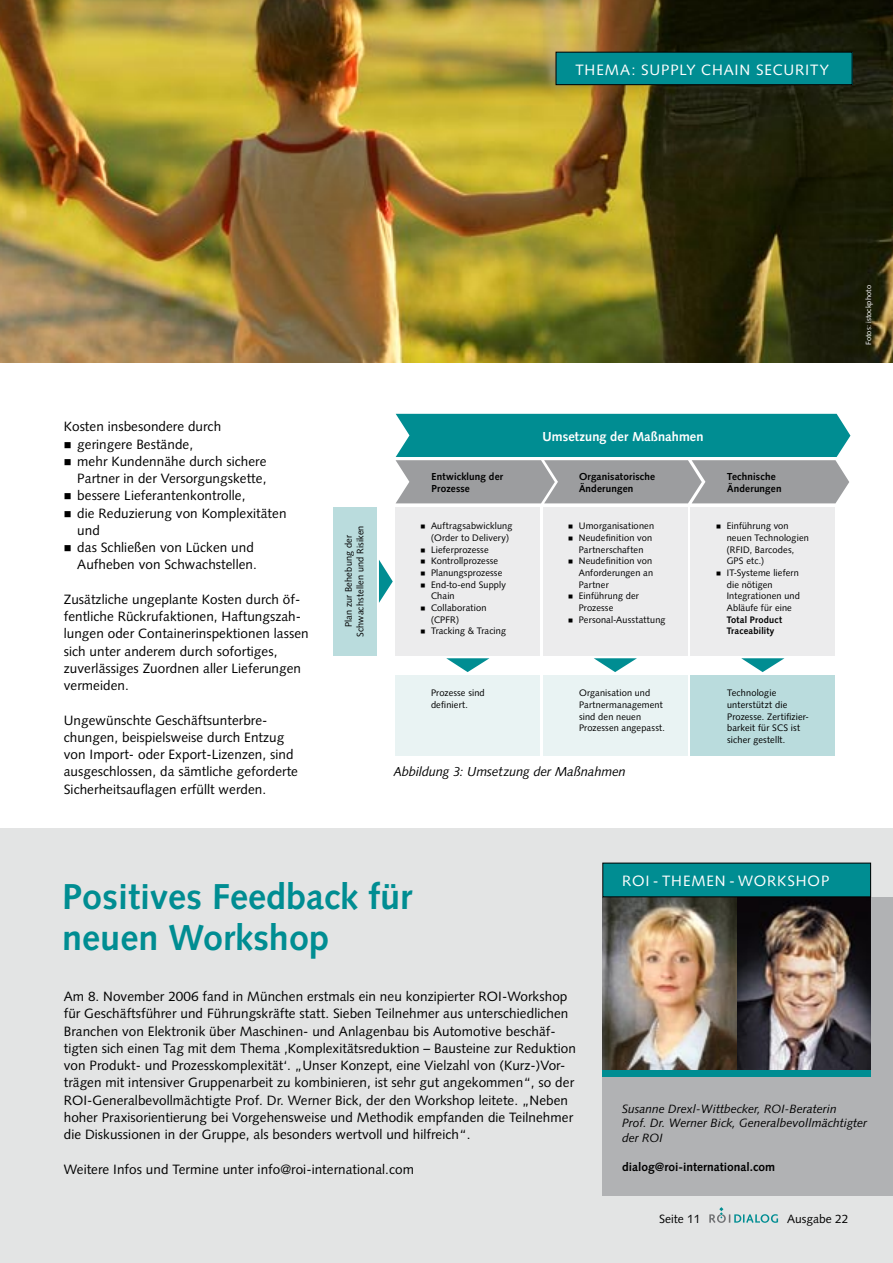
<style>
.page{position:relative;width:893px;height:1263px;background:#fff}
.page>*{position:absolute;margin:0;border:0;box-sizing:border-box;transform-origin:0 0}
.t1{font:700 36px/40.5px "Syntax";color:#008d92}
.t2{font:15px "Syntax";letter-spacing:.055em;color:#fff}
.t3{font:13.5px/17.2px "Syntax";letter-spacing:.005em;color:#000}
.t4{font:italic 13.5px "Syntax D";letter-spacing:.005em;color:#000}
.t5{font:500 13.5px "Syntax D";letter-spacing:.01em;color:#fff}
.t6{font:italic 12px/14.4px "Syntax";color:#000}
.t7{font:700 12px "Syntax";color:#000}
.t8{font:12px "Syntax";color:#000}
.t9{font:500 10.5px/12.6px "Syntax D";letter-spacing:.02em;color:#000}
.t10{font:9.75px/11.7px "Syntax D";letter-spacing:.02em;color:#000}
.t11{font:500 9.75px/11.7px "Syntax D";letter-spacing:.02em;color:#000}
.t12{font:7.5px "Syntax";letter-spacing:.005em;color:#fff}
</style>
<div class="page">
<div style="left:0;top:828px;width:893px;height:435px;background:#e3e4e4"></div>
<div style="left:602px;top:897px;width:291px;height:299px;background:#b1b2b4"></div>
<div style="left:602px;top:1070px;width:269px;height:7px;background:#008d92"></div>
<img style="left:602px;top:897px;width:269px;height:173px">
<img style="left:0;top:0;width:893px;height:362px">
<svg style="left:709px;top:1207px;width:69px;height:16px"></svg>
<div style="left:396px;top:675px;width:144px;height:81px;background:#e9f3f3"></div>
<div style="left:543px;top:675px;width:145px;height:81px;background:#e9f3f3"></div>
<div style="left:691px;top:675px;width:144px;height:81px;background:#badcdd"></div>
<div style="left:543px;top:507px;width:145px;height:149px;background:#ececed"></div>
<div style="left:691px;top:507px;width:144px;height:149px;background:#ececed"></div>
<div style="left:396px;top:507px;width:144px;height:149px;background:#ececed"></div>
<svg style="left:396px;top:414px;width:454px;height:89px;background:#599c9f"></svg>
<svg style="left:741px;top:658px;width:43px;height:14px"></svg>
<svg style="left:594px;top:658px;width:43px;height:14px"></svg>
<svg style="left:446px;top:658px;width:43px;height:14px"></svg>
<div style="left:333px;top:507px;width:43px;height:149px;background:#badcdd"></div>
<svg style="left:379px;top:560px;width:14px;height:43px"></svg>
<div style="left:556px;top:52px;width:296px;height:33px;background:#008d92"></div>
<div style="left:556px;top:52px;width:296px;height:33px;border:1px solid #000"></div>
<div style="left:603px;top:863px;width:268px;height:34px;background:#008d92"></div>
<div style="left:602px;top:863px;width:269px;height:34px;border:1px solid #000"></div>
<p class="t2" style="left:575px;top:61px;width:255px">THEMA: SUPPLY CHAIN SECURITY</p>
<p class="t3" style="left:64px;top:418px;width:159px">Kosten insbesondere durch</p>
<p class="t3" style="left:64px;top:435px;width:131px">■ geringere Bestände,</p>
<p class="t3" style="left:64px;top:453px;width:204px;text-align:right">■ mehr Kundennähe durch sichere<br>Partner in der Versorgungskette,</p>
<p class="t3" style="left:64px;top:487px;width:183px">■ bessere Lieferantenkontrolle,</p>
<p class="t3" style="left:77px;top:504px;width:211px;text-indent:-13px">■ die Reduzierung von Komplexitäten und</p>
<p class="t3" style="left:64px;top:539px;width:195px;text-align:right">■ das Schließen von Lücken und<br>Aufheben von Schwachstellen.</p>
<p class="t3" style="left:64px;top:591px;width:246px">Zusätzliche ungeplante Kosten durch öf&shy;fentliche Rückrufaktionen, Haftungszah&shy;lungen oder Containerinspektionen lassen sich unter anderem durch sofortiges, zuverlässiges Zuordnen aller Lieferungen vermeiden.</p>
<p class="t3" style="left:64px;top:711px;width:236px">Ungewünschte Geschäftsunterbre&shy;chungen, beispielsweise durch Entzug von Import- oder Export-Lizenzen, sind ausgeschlossen, da sämtliche geforderte Sicherheitsauflagen erfüllt werden.</p>
<p class="t10" style="left:343px;top:637px;width:113px;text-align:center;rotate:-90deg">Plan zur Behebung der<br>Schwachstellen und Risiken</p>
<p class="t5" style="left:542px;top:428px;width:163px">Umsetzung der Maßnahmen</p>
<p class="t9" style="left:432px;top:470px;width:73px">Entwicklung der<br>Prozesse</p>
<p class="t9" style="left:579px;top:470px;width:78px">Organisatorische<br>Änderungen</p>
<p class="t9" style="left:727px;top:470px;width:56px">Technische<br>Änderungen</p>
<p class="t10" style="left:431px;top:520px;width:83px;text-indent:-10px">■ Auftragsabwicklung (Order to Delivery)</p>
<p class="t10" style="left:420px;top:543px;width:70px">■ Lieferprozesse</p>
<p class="t10" style="left:420px;top:555px;width:79px">■ Kontrollprozesse</p>
<p class="t10" style="left:420px;top:567px;width:83px">■ Planungsprozesse</p>
<p class="t10" style="left:431px;top:578px;width:76px;text-indent:-10px">■ End-to-end Supply<br>Chain</p>
<p class="t10" style="left:431px;top:602px;width:57px;text-indent:-10px">■ Collaboration (CPFR)</p>
<p class="t10" style="left:420px;top:625px;width:87px">■ Tracking &amp; Tracing</p>
<p class="t10" style="left:727px;top:520px;width:84px;text-indent:-10px">■ Einführung von neuen Technologien (RFID, Barcodes,<br>GPS etc.)</p>
<p class="t10" style="left:727px;top:567px;width:75px;text-indent:-10px">■ IT-Systeme liefern die nötigen<br>Integrationen und<br>Abläufe für eine</p>
<p class="t11" style="left:727px;top:613px;width:57px">Total Product<br>Traceability</p>
<p class="t10" style="left:568px;top:520px;width:87px">■ Umorganisationen</p>
<p class="t10" style="left:568px;top:532px;width:85px;text-align:center">■ Neudefinition von<br>Partnerschaften</p>
<p class="t10" style="left:579px;top:555px;width:76px;text-align:justify;text-indent:-10px">■ Neudefinition von Anforderungen an Partner</p>
<p class="t10" style="left:579px;top:590px;width:62px;text-indent:-10px">■ Einführung der<br>Prozesse</p>
<p class="t10" style="left:568px;top:614px;width:99px">■ Personal-Ausstattung</p>
<p class="t10" style="left:431px;top:687px;width:55px">Prozesse sind definiert.</p>
<p class="t10" style="left:579px;top:687px;width:88px">Organisation und<br>Partnermanagement sind den neuen<br>Prozessen angepasst.</p>
<p class="t10" style="left:727px;top:687px;width:83px">Technologie unterstützt die<br>Prozesse. Zertifizier&shy;barkeit für SCS ist sicher gestellt.</p>
<p class="t4" style="left:394px;top:764px;width:233px">Abbildung 3: Umsetzung der Maßnahmen</p>
<h1 class="t1" style="left:62px;top:877px;width:351px">Positives Feedback für neuen Workshop</h1>
<p class="t2" style="left:622px;top:872px;width:209px">ROI - THEMEN - WORKSHOP</p>
<p class="t12" style="left:864px;top:345px;width:61px;rotate:-90deg">Fotos: istockphoto</p>
<p class="t3" style="left:64px;top:988px;width:514px">Am 8. November 2006 fand in München erstmals ein neu konzipierter ROI-Workshop für Geschäftsführer und Führungskräfte statt. Sieben Teilnehmer aus unterschiedlichen Branchen von Elektronik über Maschinen- und Anlagenbau bis Automotive beschäf&shy;tigten sich einen Tag mit dem Thema ‚Komplexitätsreduktion – Bausteine zur Reduktion von Produkt- und Prozesskomplexität‘. „Unser Konzept, eine Vielzahl von (Kurz-)Vor&shy;trägen mit intensiver Gruppenarbeit zu kombinieren, ist sehr gut angekommen“, so der ROI-Generalbevollmächtigte Prof. Dr. Werner Bick, der den Workshop leitete. „Neben hoher Praxisorientierung bei Vorgehensweise und Methodik empfanden die Teilnehmer die Diskussionen in der Gruppe, als besonders wertvoll und hilfreich“.</p>
<p class="t3" style="left:64px;top:1160px;width:352px">Weitere Infos und Termine unter info@roi-international.com</p>
<p class="t6" style="left:622px;top:1102px;width:246px">Susanne Drexl-Wittbecker, ROI-Beraterin<br>Prof. Dr. Werner Bick, Generalbevollmächtigter der ROI</p>
<p class="t7" style="left:622px;top:1159px;width:154px">dialog@roi-international.com</p>
<p class="t8" style="left:659px;top:1211px;width:43px">Seite 11</p>
<p class="t8" style="left:787px;top:1211px;width:63px">Ausgabe 22</p>
</div>
